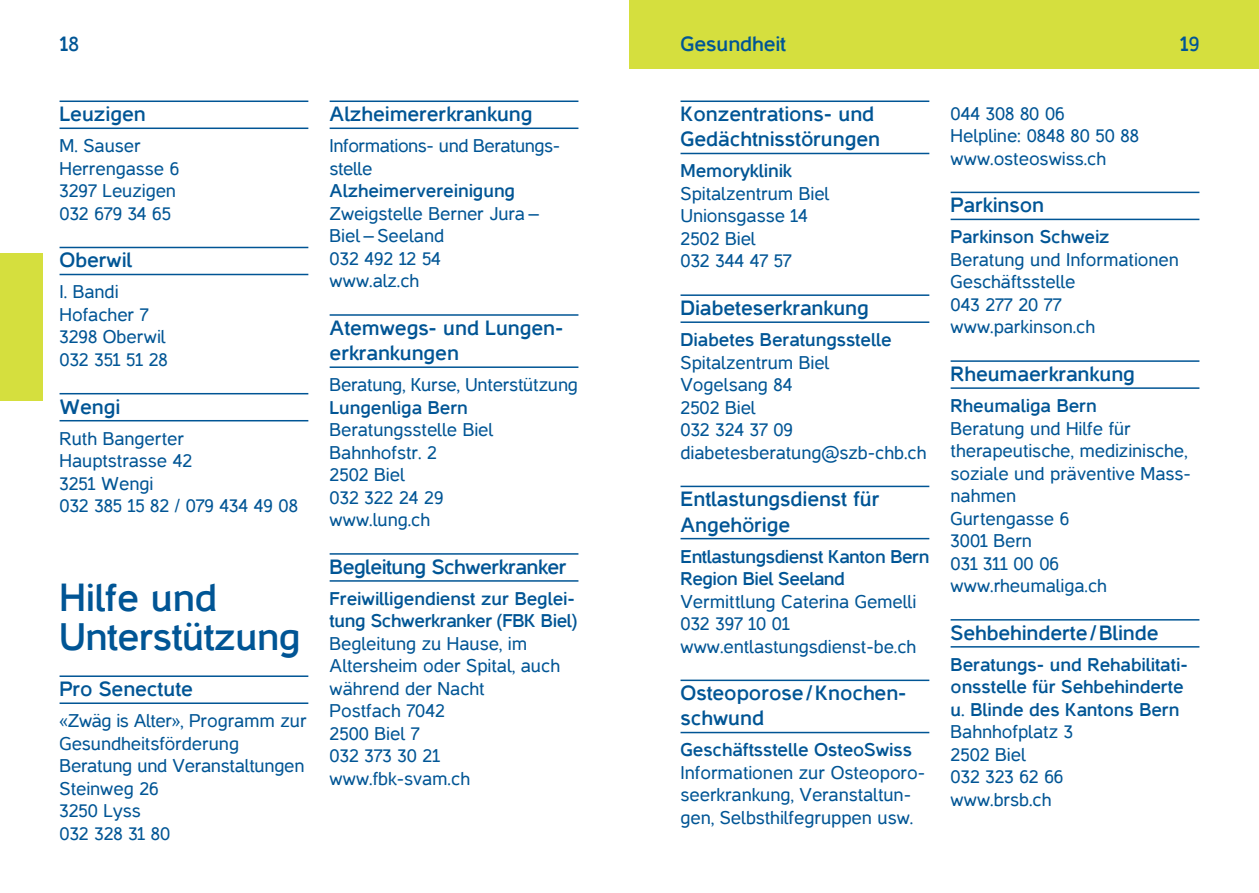
<style>
.page{position:relative;width:1259px;height:893px;background:#fff}
.page>*{position:absolute;margin:0;border:0;box-sizing:border-box;transform-origin:0 0}
.t1{font:700 39px/39px "Casper";letter-spacing:-.01em;color:#005595}
.t2{font:700 21px/25.2px "Casper";color:#005595}
.t3{font:700 21px "Casper";letter-spacing:-.02em;color:#005595}
.t4{font:18.75px/22.5px "Casper";color:#005595}
.t5{font:700 18.75px/22.5px "Casper";color:#005595}
.t6{font:700 18.75px/22.5px "Casper";letter-spacing:-.02em;color:#005595}
.t7{font:18.75px/22.5px "Casper";letter-spacing:-.02em;color:#005595}
</style>
<div class="page">
<div style="left:629px;top:0;width:630px;height:68px;background:#d5df3e"></div>
<hr style="left:60px;top:101px;width:248px;height:1px;background:#005595">
<hr style="left:60px;top:128px;width:248px;height:1px;background:#005595">
<hr style="left:60px;top:247px;width:248px;height:1px;background:#005595">
<hr style="left:60px;top:274px;width:248px;height:1px;background:#005595">
<hr style="left:60px;top:393px;width:248px;height:1px;background:#005595">
<hr style="left:60px;top:420px;width:248px;height:1px;background:#005595">
<hr style="left:60px;top:675px;width:248px;height:2px;background:#005595">
<hr style="left:60px;top:702px;width:248px;height:2px;background:#005595">
<hr style="left:330px;top:101px;width:248px;height:1px;background:#005595">
<hr style="left:330px;top:128px;width:248px;height:1px;background:#005595">
<hr style="left:330px;top:314px;width:248px;height:2px;background:#005595">
<hr style="left:330px;top:366px;width:248px;height:2px;background:#005595">
<hr style="left:330px;top:553px;width:248px;height:2px;background:#005595">
<hr style="left:330px;top:580px;width:248px;height:2px;background:#005595">
<hr style="left:680px;top:101px;width:249px;height:1px;background:#005595">
<hr style="left:680px;top:153px;width:249px;height:1px;background:#005595">
<hr style="left:680px;top:294px;width:249px;height:2px;background:#005595">
<hr style="left:680px;top:321px;width:249px;height:2px;background:#005595">
<hr style="left:680px;top:486px;width:249px;height:1px;background:#005595">
<hr style="left:680px;top:538px;width:249px;height:1px;background:#005595">
<hr style="left:680px;top:680px;width:249px;height:1px;background:#005595">
<hr style="left:680px;top:732px;width:249px;height:1px;background:#005595">
<hr style="left:950px;top:192px;width:249px;height:1px;background:#005595">
<hr style="left:950px;top:219px;width:249px;height:1px;background:#005595">
<hr style="left:950px;top:360px;width:249px;height:2px;background:#005595">
<hr style="left:950px;top:387px;width:249px;height:2px;background:#005595">
<hr style="left:950px;top:619px;width:249px;height:2px;background:#005595">
<hr style="left:950px;top:646px;width:249px;height:2px;background:#005595">
<div style="left:0;top:253px;width:43px;height:148px;background:#d5df3e"></div>
<p class="t2" style="left:60px;top:31px;width:21px">18</p>
<p class="t2" style="left:680px;top:31px;width:107px">Gesundheit</p>
<p class="t2" style="left:1179px;top:31px;width:21px">19</p>
<p class="t2" style="left:60px;top:102px;width:88px">Leuzigen</p>
<p class="t4" style="left:60px;top:135px;width:121px">M. Sauser<br>Herrengasse 6<br>3297 Leuzigen<br>032 679 34 65</p>
<p class="t2" style="left:60px;top:248px;width:74px">Oberwil</p>
<p class="t4" style="left:60px;top:281px;width:110px">I. Bandi<br>Hofacher 7<br>3298 Oberwil<br>032 351 51 28</p>
<p class="t2" style="left:60px;top:394px;width:62px">Wengi</p>
<p class="t4" style="left:60px;top:427px;width:240px">Ruth Bangerter<br>Hauptstrasse 42<br>3251 Wengi<br>032 385 15 82 / 079 434 49 08</p>
<h1 class="t1" style="left:60px;top:578px;width:242px">Hilfe und<br>Unterstützung</h1>
<p class="t2" style="left:60px;top:676px;width:135px">Pro Senectute</p>
<p class="t4" style="left:60px;top:709px;width:249px">«Zwäg is Alter», Programm zur<br>Gesundheitsförderung<br>Beratung und Veranstaltungen<br>Steinweg 26<br>3250 Lyss<br>032 328 31 80</p>
<p class="t2" style="left:330px;top:102px;width:204px">Alzheimererkrankung</p>
<p class="t7" style="left:330px;top:135px;width:232px">Informations- und Beratungs&shy;stelle</p>
<p class="t5" style="left:330px;top:180px;width:187px">Alzheimervereinigung</p>
<p class="t4" style="left:330px;top:202px;width:212px">Zweigstelle Berner Jura–<br>Biel–Seeland<br>032 492 12 54<br>www.alz.ch</p>
<p class="t2" style="left:330px;top:315px;width:235px">Atemwegs- und Lungen&shy;erkrankungen</p>
<p class="t4" style="left:330px;top:373px;width:250px">Beratung, Kurse, Unterstützung</p>
<p class="t5" style="left:330px;top:396px;width:140px">Lungenliga Bern</p>
<p class="t4" style="left:330px;top:418px;width:165px">Beratungsstelle Biel<br>Bahnhofstr. 2<br>2502 Biel<br>032 322 24 29 www.lung.ch</p>
<p class="t3" style="left:330px;top:555px;width:238px">Begleitung Schwerkranker</p>
<p class="t5" style="left:330px;top:587px;width:249px">Freiwilligendienst zur Beglei&shy;tung Schwerkranker (FBK Biel)</p>
<p class="t4" style="left:330px;top:632px;width:232px">Begleitung zu Hause, im<br>Altersheim oder Spital, auch während der Nacht<br>Postfach 7042<br>2500 Biel 7<br>032 373 30 21 www.fbk-svam.ch</p>
<p class="t2" style="left:680px;top:102px;width:201px">Konzentrations- und<br>Gedächtnisstörungen</p>
<p class="t5" style="left:680px;top:160px;width:113px">Memoryklinik</p>
<p class="t4" style="left:680px;top:182px;width:150px">Spitalzentrum Biel<br>Unionsgasse 14<br>2502 Biel<br>032 344 47 57</p>
<p class="t2" style="left:680px;top:295px;width:190px">Diabeteserkrankung</p>
<p class="t5" style="left:680px;top:329px;width:212px">Diabetes Beratungsstelle</p>
<p class="t4" style="left:680px;top:351px;width:247px">Spitalzentrum Biel<br>Vogelsang 84<br>2502 Biel<br>032 324 37 09 diabetesberatung@szb-chb.ch</p>
<p class="t2" style="left:680px;top:487px;width:200px">Entlastungsdienst für<br>Angehörige</p>
<p class="t6" style="left:680px;top:545px;width:250px">Entlastungsdienst Kanton Bern<br>Region Biel Seeland</p>
<p class="t4" style="left:680px;top:590px;width:237px">Vermittlung Caterina Gemelli<br>032 397 10 01 www.entlastungsdienst-be.ch</p>
<p class="t2" style="left:680px;top:681px;width:227px">Osteoporose/Knochen&shy;schwund</p>
<p class="t5" style="left:680px;top:739px;width:233px">Geschäftsstelle OsteoSwiss</p>
<p class="t4" style="left:680px;top:761px;width:246px">Informationen zur Osteoporo&shy;seerkrankung, Veranstaltun&shy;gen, Selbsthilfegruppen usw.</p>
<p class="t4" style="left:950px;top:102px;width:190px">044 308 80 06<br>Helpline: 0848 80 50 88 www.osteoswiss.ch</p>
<p class="t2" style="left:950px;top:193px;width:95px">Parkinson</p>
<p class="t5" style="left:950px;top:226px;width:161px">Parkinson Schweiz</p>
<p class="t4" style="left:950px;top:248px;width:230px">Beratung und Informationen<br>Geschäftsstelle<br>043 277 20 77 www.parkinson.ch</p>
<p class="t2" style="left:950px;top:361px;width:186px">Rheumaerkrankung</p>
<p class="t5" style="left:950px;top:394px;width:148px">Rheumaliga Bern</p>
<p class="t4" style="left:950px;top:417px;width:242px">Beratung und Hilfe für therapeutische, medizinische, soziale und präventive Mass&shy;nahmen<br>Gurtengasse 6<br>3001 Bern<br>031 311 00 06 www.rheumaliga.ch</p>
<p class="t2" style="left:950px;top:620px;width:209px">Sehbehinderte/Blinde</p>
<p class="t5" style="left:950px;top:653px;width:239px">Beratungs- und Rehabilitati&shy;onsstelle für Sehbehinderte u. Blinde des Kantons Bern</p>
<p class="t4" style="left:950px;top:721px;width:124px">Bahnhofplatz 3<br>2502 Biel<br>032 323 62 66 www.brsb.ch</p>
</div>
